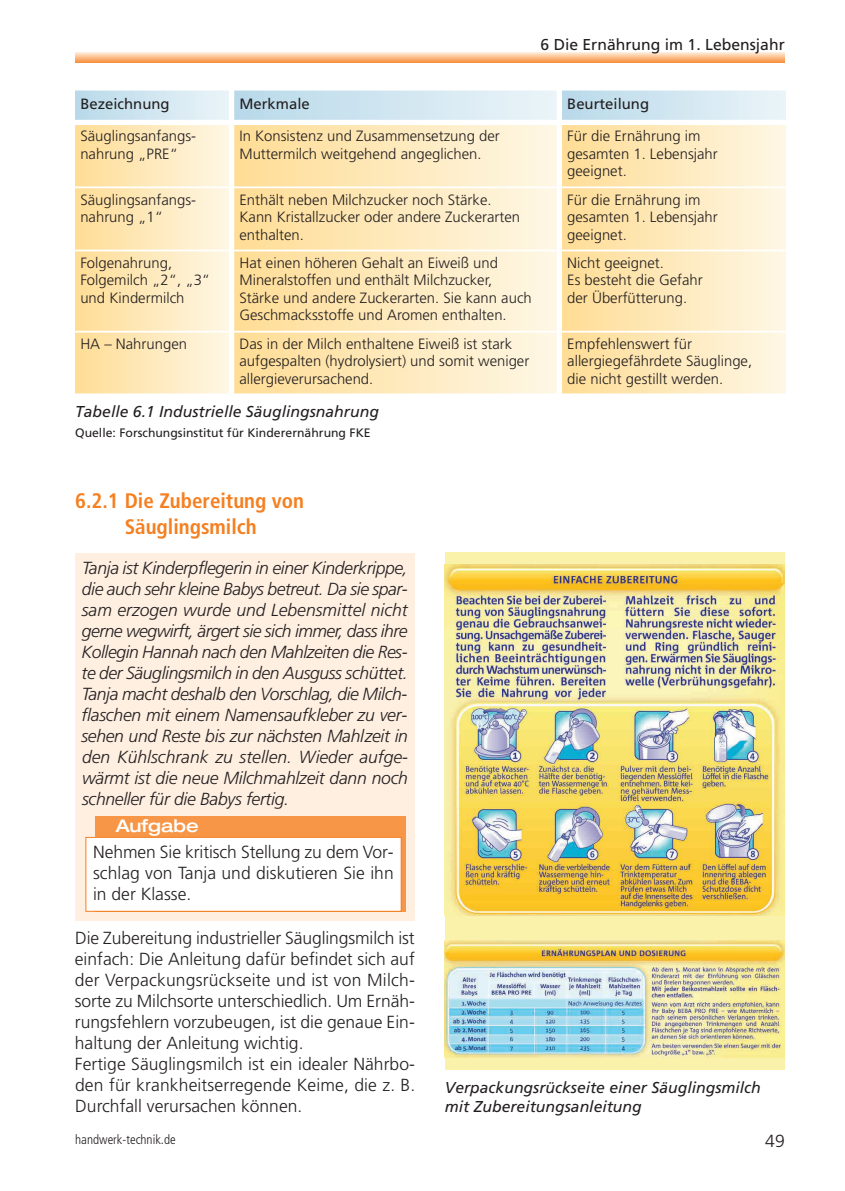
<style>
.page{position:relative;width:845px;height:1191px;background:#fff}
.page>*{position:absolute;margin:0;border:0;box-sizing:border-box;transform-origin:0 0}
.t1{font:700 condensed 21px/26.2px "Frutiger";color:#f58021;text-align:center}
.t2{font:italic 300 17.5px/21px "Frutiger";letter-spacing:-.015em;color:#231f20;text-align:justify}
.t3{font:300 17.5px/21px "Frutiger";color:#231f20}
.t4{font:500 expanded 17.5px "Helvetica Neue";color:#fff}
.t5{font:italic 15.75px/18.9px "Frutiger";color:#231f20}
.t6{font:15.75px "Frutiger";color:#231f20}
.t7{font:300 14.88px/17.5px "Frutiger";color:#231f20}
.t8{font:14.88px "Frutiger";color:#231f20}
.t9{font:300 condensed 13.12px "Frutiger";color:#231f20}
.t10{font:12.25px "Frutiger";color:#231f20}
</style>
<div class="page">
<div style="left:445px;top:552px;width:339px;height:518px;background:#faf2aa"></div>
<svg style="left:75px;top:52px;width:709px;height:10px;background:#fbc293"></svg>
<div style="left:75px;top:90px;width:154px;height:30px;background:linear-gradient(to right,#b8d9e9,#eaf4f8)"></div>
<div style="left:234px;top:90px;width:323px;height:30px;background:linear-gradient(to right,#b8d9e9,#ebf4f9)"></div>
<div style="left:562px;top:90px;width:223px;height:30px;background:linear-gradient(to right,#b8d9e9,#eaf4f9)"></div>
<div style="left:75px;top:125px;width:154px;height:61px;background:linear-gradient(to right,#ffdc95,#fef7e4)"></div>
<div style="left:234px;top:125px;width:323px;height:61px;background:linear-gradient(to right,#ffdc94,#fef7e5)"></div>
<div style="left:562px;top:125px;width:223px;height:61px;background:linear-gradient(to right,#ffdc94,#fef7e5)"></div>
<div style="left:75px;top:188px;width:154px;height:62px;background:linear-gradient(to right,#ffdc95,#fef7e4)"></div>
<div style="left:234px;top:188px;width:323px;height:62px;background:linear-gradient(to right,#ffdc94,#fef7e5)"></div>
<div style="left:562px;top:188px;width:223px;height:62px;background:linear-gradient(to right,#ffdc94,#fef7e5)"></div>
<div style="left:75px;top:251px;width:154px;height:80px;background:linear-gradient(to right,#ffdc95,#fef7e4)"></div>
<div style="left:234px;top:251px;width:323px;height:80px;background:linear-gradient(to right,#ffdc94,#fef7e5)"></div>
<div style="left:562px;top:251px;width:223px;height:80px;background:linear-gradient(to right,#ffdc94,#fef7e5)"></div>
<div style="left:75px;top:332px;width:154px;height:62px;background:linear-gradient(to right,#ffdc95,#fef7e4)"></div>
<div style="left:234px;top:332px;width:323px;height:62px;background:linear-gradient(to right,#ffdc94,#fef7e5)"></div>
<div style="left:562px;top:332px;width:223px;height:62px;background:linear-gradient(to right,#ffdc94,#fef7e5)"></div>
<hr style="left:75px;top:90px;width:710px;height:1px;background:#fff">
<hr style="left:75px;top:393px;width:710px;height:1px;background:#fff">
<div style="left:75px;top:553px;width:340px;height:368px;background:#feefe1"></div>
<div style="left:96px;top:816px;width:310px;height:95px;background:#f79647"></div>
<div style="left:86px;top:837px;width:315px;height:74px;background:#fff"></div>
<div style="left:86px;top:837px;width:315px;height:74px;border:1px solid #f58021"></div>
<img style="left:445px;top:565px;width:339px;height:350px">
<img style="left:445px;top:940px;width:339px;height:117px">
<p class="t6" style="left:540px;top:39px;width:246px">6 Die Ernährung im 1. Lebensjahr</p>
<p class="t8" style="left:80px;top:97px;width:91px">Bezeichnung</p>
<p class="t8" style="left:239px;top:97px;width:72px">Merkmale</p>
<p class="t8" style="left:567px;top:97px;width:83px">Beurteilung</p>
<p class="t7" style="left:80px;top:129px;width:117px">Säuglingsanfangs&shy;nahrung „PRE“</p>
<p class="t7" style="left:239px;top:129px;width:262px">In Konsistenz und Zusammensetzung der<br>Muttermilch weitgehend angeglichen.</p>
<p class="t7" style="left:567px;top:129px;width:152px">Für die Ernährung im gesamten 1. Lebensjahr geeignet.</p>
<p class="t7" style="left:80px;top:192px;width:117px">Säuglingsanfangs&shy;nahrung „1“</p>
<p class="t7" style="left:239px;top:192px;width:282px">Enthält neben Milchzucker noch Stärke.<br>Kann Kristallzucker oder andere Zuckerarten enthalten.</p>
<p class="t7" style="left:567px;top:192px;width:152px">Für die Ernährung im gesamten 1. Lebensjahr geeignet.</p>
<p class="t7" style="left:80px;top:255px;width:131px">Folgenahrung,<br>Folgemilch „2“, „3“ und Kindermilch</p>
<p class="t7" style="left:239px;top:255px;width:294px">Hat einen höheren Gehalt an Eiweiß und Mineralstoffen und enthält Milchzucker, Stärke und andere Zuckerarten. Sie kann auch Geschmacksstoffe und Aromen enthalten.</p>
<p class="t7" style="left:567px;top:255px;width:137px">Nicht geeignet.<br>Es besteht die Gefahr der Überfütterung.</p>
<p class="t7" style="left:80px;top:336px;width:108px">HA – Nahrungen</p>
<p class="t7" style="left:239px;top:336px;width:291px">Das in der Milch enthaltene Eiweiß ist stark aufgespalten (hydrolysiert) und somit weniger allergieverursachend.</p>
<p class="t7" style="left:567px;top:336px;width:186px">Empfehlenswert für<br>allergie gefährdete Säuglinge, die nicht gestillt werden.</p>
<p class="t5" style="left:75px;top:403px;width:305px">Tabelle 6.1 Industrielle Säuglingsnahrung</p>
<p class="t10" style="left:75px;top:427px;width:297px">Quelle: Forschungsinstitut für Kinderernährung FKE</p>
<h1 class="t1" style="left:75px;top:489px;width:230px">6.2.1 Die Zubereitung von<br>Säuglingsmilch</h1>
<p class="t2" style="left:81px;top:558px;width:328px">Tanja ist Kinderpflegerin in einer Kinderkrippe, die auch sehr kleine Babys betreut. Da sie spar&shy;sam erzogen wurde und Lebensmittel nicht gerne wegwirft, ärgert sie sich immer, dass ihre Kollegin Hannah nach den Mahlzeiten die Res&shy;te der Säuglingsmilch in den Ausguss schüttet.<br>Tanja macht deshalb den Vorschlag, die Milch&shy;flaschen mit einem Namensaufkleber zu ver&shy;sehen und Reste bis zur nächsten Mahlzeit in den Kühlschrank zu stellen. Wieder aufge&shy;wärmt ist die neue Milchmahlzeit dann noch schneller für die Babys fertig.</p>
<p class="t3" style="left:93px;top:842px;width:302px;text-align:justify">Nehmen Sie kritisch Stellung zu dem Vor&shy;schlag von Tanja und diskutieren Sie ihn in der Klasse.</p>
<p class="t4" style="left:116px;top:819px;width:84px">Aufgabe</p>
<p class="t3" style="left:75px;top:928px;width:342px">Die Zubereitung industrieller Säuglingsmilch ist einfach: Die Anleitung dafür befindet sich auf der Verpackungsrückseite und ist von Milch - sorte zu Milchsorte unterschiedlich. Um Ernäh&shy;rungsfehlern vorzubeugen, ist die genaue Ein&shy;haltung der Anleitung wichtig.<br>Fertige Säuglingsmilch ist ein idealer Nährbo&shy;den für krankheitserregende Keime, die z. B.<br>Durchfall verursachen können.</p>
<p class="t5" style="left:445px;top:1079px;width:317px">Verpackungsrückseite einer Säuglingsmilch mit Zubereitungsanleitung</p>
<p class="t9" style="left:75px;top:1134px;width:102px">handwerk-technik.de</p>
<p class="t3" style="left:765px;top:1131px;width:21px">49</p>
</div>
